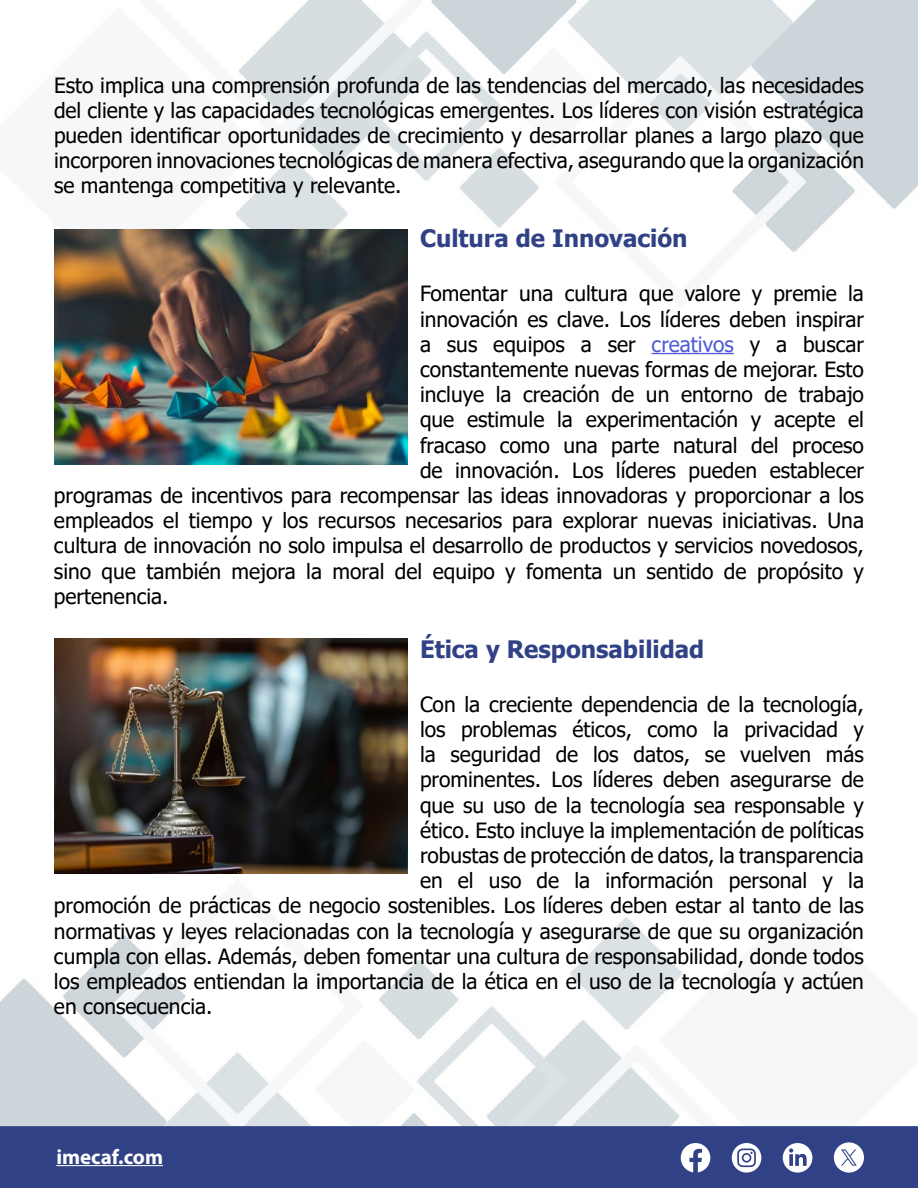
<style>
.page{position:relative;width:918px;height:1188px;background:#fff}
.page>*{position:absolute;margin:0;border:0;box-sizing:border-box;transform-origin:0 0}
.t1{font:700 24px "Tahoma";color:#314185}
.t2{font:21px/25.2px "Tahoma";color:#000;text-align:justify}
.t3{font:700 21px "Myriad Pro";color:#fff}
.s1{color:#4f5cd6}
</style>
<div class="page">
<img style="left:0;top:0;width:918px;height:1126px">
<div style="left:0;top:1126px;width:918px;height:62px;background:#314185;border:2px solid #314185"></div>
<svg style="left:917px;top:1126px;width:1px;height:62px"></svg>
<hr style="left:56px;top:1165px;width:107px;height:1px;background:#fff">
<svg style="left:681px;top:1143px;width:29px;height:29px"></svg>
<svg style="left:732px;top:1143px;width:29px;height:30px"></svg>
<svg style="left:783px;top:1143px;width:29px;height:30px"></svg>
<svg style="left:834px;top:1142px;width:30px;height:31px"></svg>
<hr style="left:652px;top:353px;width:82px;height:1px;background:#4f5cd6">
<img style="left:55px;top:230px;width:352px;height:235px">
<img style="left:55px;top:638px;width:352px;height:235px">
<p class="t2" style="left:54px;top:74px;width:812px">Esto implica una comprensión profunda de las tendencias del mercado, las necesidades del cliente y las capacidades tecnológicas emergentes. Los líderes con visión estratégica pueden identificar oportunidades de crecimiento y desarrollar planes a largo plazo que incorporen innovaciones tecnológicas de manera efectiva, asegurando que la organización se mantenga competitiva y relevante.</p>
<p class="t1" style="left:420px;top:222px;width:269px">Cultura de Innovación</p>
<p class="t2" style="left:420px;top:282px;width:446px">Fomentar una cultura que valore y premie la</p>
<p class="t2" style="left:420px;top:308px;width:446px">innovación es clave. Los líderes deben inspirar</p>
<p class="t2" style="left:420px;top:333px;width:445px">a sus equipos a ser <span class="s1">creativos</span> y a buscar</p>
<p class="t2" style="left:420px;top:358px;width:445px">constantemente nuevas formas de mejorar. Esto</p>
<p class="t2" style="left:420px;top:383px;width:446px">incluye la creación de un entorno de trabajo</p>
<p class="t2" style="left:420px;top:408px;width:446px">que estimule la experimentación y acepte el</p>
<p class="t2" style="left:420px;top:434px;width:445px">fracaso como una parte natural del proceso</p>
<p class="t2" style="left:420px;top:459px;width:445px">de innovación. Los líderes pueden establecer</p>
<p class="t2" style="left:54px;top:484px;width:812px">programas de incentivos para recompensar las ideas innovadoras y proporcionar a los</p>
<p class="t2" style="left:54px;top:509px;width:812px">empleados el tiempo y los recursos necesarios para explorar nuevas iniciativas. Una</p>
<p class="t2" style="left:54px;top:534px;width:811px">cultura de innovación no solo impulsa el desarrollo de productos y servicios novedosos,</p>
<p class="t2" style="left:54px;top:560px;width:812px">sino que también mejora la moral del equipo y fomenta un sentido de propósito y</p>
<p class="t2" style="left:54px;top:585px;width:116px">pertenencia.</p>
<p class="t1" style="left:420px;top:632px;width:286px">Ética y Responsabilidad</p>
<p class="t2" style="left:420px;top:693px;width:446px">Con la creciente dependencia de la tecnología,</p>
<p class="t2" style="left:420px;top:718px;width:446px">los problemas éticos, como la privacidad y</p>
<p class="t2" style="left:420px;top:743px;width:446px">la seguridad de los datos, se vuelven más</p>
<p class="t2" style="left:420px;top:768px;width:445px">prominentes. Los líderes deben asegurarse de</p>
<p class="t2" style="left:420px;top:794px;width:446px">que su uso de la tecnología sea responsable y</p>
<p class="t2" style="left:420px;top:819px;width:446px">ético. Esto incluye la implementación de políticas</p>
<p class="t2" style="left:420px;top:844px;width:446px">robustas de protección de datos, la transparencia</p>
<p class="t2" style="left:420px;top:869px;width:446px">en el uso de la información personal y la</p>
<p class="t2" style="left:54px;top:894px;width:812px">promoción de prácticas de negocio sostenibles. Los líderes deben estar al tanto de las</p>
<p class="t2" style="left:54px;top:920px;width:812px">normativas y leyes relacionadas con la tecnología y asegurarse de que su organización</p>
<p class="t2" style="left:54px;top:945px;width:811px">cumpla con ellas. Además, deben fomentar una cultura de responsabilidad, donde todos</p>
<p class="t2" style="left:54px;top:970px;width:812px">los empleados entiendan la importancia de la ética en el uso de la tecnología y actúen</p>
<p class="t2" style="left:54px;top:995px;width:160px">en consecuencia.</p>
<p class="t3" style="left:56px;top:1143px;width:108px">imecaf.com</p>
</div>
